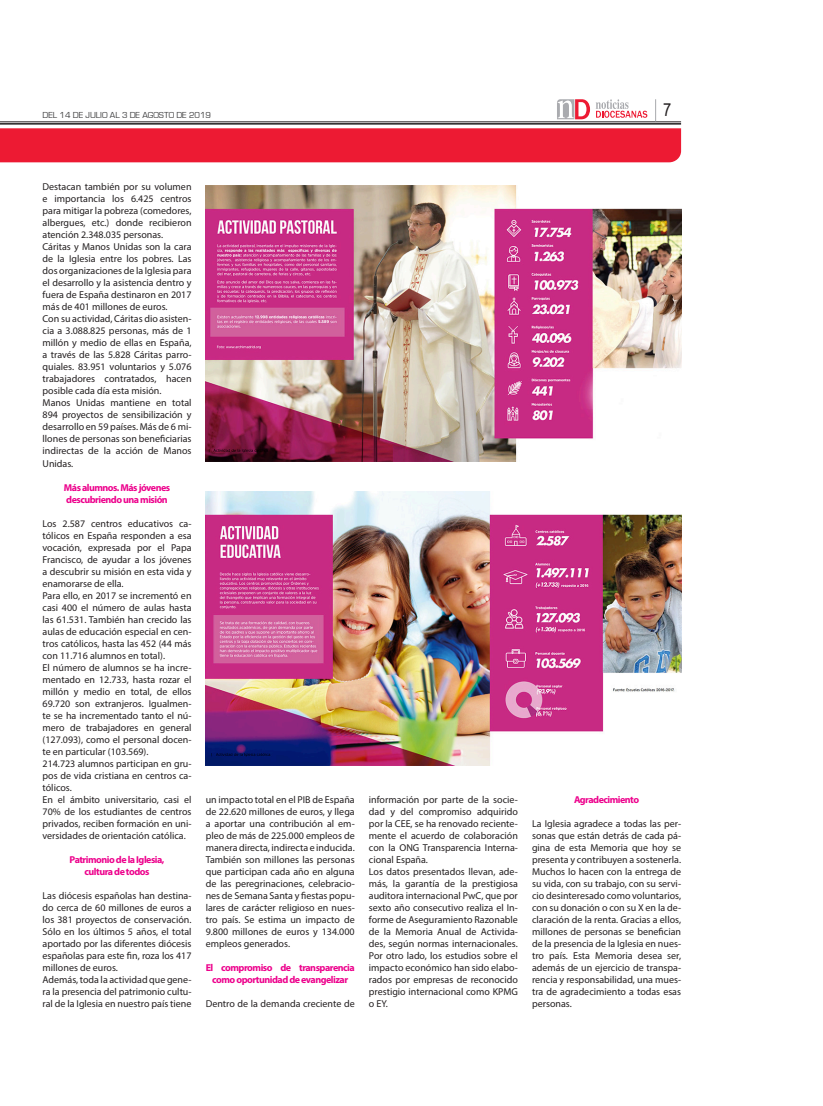
<style>
.page{position:relative;width:823px;height:1106px;background:#fff}
.page>*{position:absolute;margin:0;border:0;box-sizing:border-box;transform-origin:0 0}
.t1{font:18px "Arial Narrow";color:#231f20}
.parrafo2{font:10px/12px "Myriad Pro";color:#231f20;text-align:justify}
.parrafo2-2{font:700 10px/12px "Myriad Pro";letter-spacing:-.05em;color:#ed028c;text-align:center}
.t2{font:9px "Eurostile";color:#3e3e3f}
</style>
<div class="page">
<hr style="left:0;top:122px;width:680px;height:1px;background:#231f20">
<hr style="left:0;top:123px;width:680px;height:2px;background:#231f20">
<svg style="left:557px;top:99px;width:32px;height:20px"></svg>
<svg style="left:596px;top:99px;width:51px;height:19px"></svg>
<div style="left:0;top:128px;width:680px;height:34px;background:#ed1a33"></div>
<img style="left:206px;top:186px;width:474px;height:275px">
<img style="left:206px;top:491px;width:474px;height:274px">
<p class="t2" style="left:43px;top:110px;width:170px">DEL 14 DE JULIO AL 3 DE AGOSTO DE 2019</p>
<p class="t1" style="left:662px;top:97px;width:10px">7</p>
<p class="parrafo2" style="left:43px;top:181px;width:150px">Destacan también por su volumen e importancia los 6.425 centros para mitigar la pobreza (comedores, albergues, etc.) donde recibieron atención 2.348.035 personas.</p>
<p class="parrafo2" style="left:43px;top:241px;width:150px">Cáritas y Manos Unidas son la cara de la Iglesia entre los pobres. Las dos organizaciones de la Iglesia para el desarrollo y la asistencia dentro y fuera de España destinaron en 2017 más de 401 millones de euros.</p>
<p class="parrafo2" style="left:43px;top:313px;width:150px">Con su actividad, Cáritas dio asisten&shy;cia a 3.088.825 personas, más de 1 millón y medio de ellas en España, a través de las 5.828 Cáritas parro&shy;quiales. 83.951 voluntarios y 5.076 trabajadores contratados, hacen posible cada día esta misión.</p>
<p class="parrafo2" style="left:43px;top:397px;width:150px">Manos Unidas mantiene en total 894 proyectos de sensibilización y desarrollo en 59 países. Más de 6 mi&shy;llones de personas son beneficiarias indirectas de la acción de Manos Unidas.</p>
<p class="parrafo2-2" style="left:64px;top:481px;width:108px">Más alumnos. Más jóvenes</p>
<p class="parrafo2-2" style="left:66px;top:493px;width:103px">descubriendo una misión</p>
<p class="parrafo2" style="left:43px;top:517px;width:150px">Los 2.587 centros educativos ca&shy;tólicos en España responden a esa vocación, expresada por el Papa Francisco, de ayudar a los jóvenes a descubrir su misión en esta vida y enamorarse de ella.</p>
<p class="parrafo2" style="left:43px;top:589px;width:150px">Para ello, en 2017 se incrementó en casi 400 el número de aulas hasta las 61.531. También han crecido las aulas de educación especial en cen&shy;tros católicos, hasta las 452 (44 más con 11.716 alumnos en total).</p>
<p class="parrafo2" style="left:43px;top:661px;width:150px">El número de alumnos se ha incre&shy;mentado en 12.733, hasta rozar el millón y medio en total, de ellos 69.720 son extranjeros. Igualmen&shy;te se ha incrementado tanto el nú&shy;mero de trabajadores en general (127.093), como el personal docen&shy;te en particular (103.569).</p>
<p class="parrafo2" style="left:43px;top:757px;width:150px">214.723 alumnos participan en gru&shy;pos de vida cristiana en centros ca&shy;tólicos.</p>
<p class="parrafo2" style="left:43px;top:793px;width:150px">En el ámbito universitario, casi el 70% de los estudiantes de centros privados, reciben formación en uni&shy;versidades de orientación católica.</p>
<p class="parrafo2-2" style="left:70px;top:853px;width:96px">Patrimonio de la Iglesia,</p>
<p class="parrafo2-2" style="left:85px;top:865px;width:66px">cultura de todos</p>
<p class="parrafo2" style="left:43px;top:889px;width:150px">Las diócesis españolas han destina&shy;do cerca de 60 millones de euros a los 381 proyectos de conservación.<br>Sólo en los últimos 5 años, el total aportado por las diferentes diócesis españolas para este fin, roza los 417 millones de euros.</p>
<p class="parrafo2" style="left:43px;top:973px;width:150px">Además, toda la actividad que gene&shy;ra la presencia del patrimonio cultu&shy;ral de la Iglesia en nuestro país tiene</p>
<p class="parrafo2" style="left:206px;top:793px;width:150px">un impacto total en el PIB de España de 22.620 millones de euros, y llega a aportar una contribución al em&shy;pleo de más de 225.000 empleos de manera directa, indirecta e inducida.</p>
<p class="parrafo2" style="left:206px;top:853px;width:150px">También son millones las personas que participan cada año en alguna de las peregrinaciones, celebracio&shy;nes de Semana Santa y fiestas popu&shy;lares de carácter religioso en nues&shy;tro país. Se estima un impacto de 9.800 millones de euros y 134.000 empleos generados.</p>
<p class="parrafo2-2" style="left:206px;top:961px;width:150px">El compromiso de transparencia como oportunidad de evangelizar</p>
<p class="parrafo2" style="left:206px;top:997px;width:150px">Dentro de la demanda creciente de</p>
<p class="parrafo2" style="left:368px;top:793px;width:150px">información por parte de la socie&shy;dad y del compromiso adquirido por la CEE, se ha renovado reciente&shy;mente el acuerdo de colaboración con la ONG Transparencia Interna&shy;cional España.</p>
<p class="parrafo2" style="left:368px;top:865px;width:150px">Los datos presentados llevan, ade&shy;más, la garantía de la prestigiosa auditora internacional PwC, que por sexto año consecutivo realiza el In&shy;forme de Aseguramiento Razonable de la Memoria Anual de Activida&shy;des, según normas internacionales.<br>Por otro lado, los estudios sobre el impacto económico han sido elabo&shy;rados por empresas de reconocido prestigio internacional como KPMG o EY.</p>
<p class="parrafo2-2" style="left:573px;top:793px;width:67px">Agradecimiento</p>
<p class="parrafo2" style="left:531px;top:817px;width:150px">La Iglesia agradece a todas las per&shy;sonas que están detrás de cada pá&shy;gina de esta Memoria que hoy se presenta y contribuyen a sostenerla.<br>Muchos lo hacen con la entrega de su vida, con su trabajo, con su servi&shy;cio desinteresado como voluntarios, con su donación o con su X en la de&shy;claración de la renta. Gracias a ellos, millones de personas se benefician de la presencia de la Iglesia en nues&shy;tro país. Esta Memoria desea ser, además de un ejercicio de transpa&shy;rencia y responsabilidad, una mues&shy;tra de agradecimiento a todas esas personas.</p>
</div>
